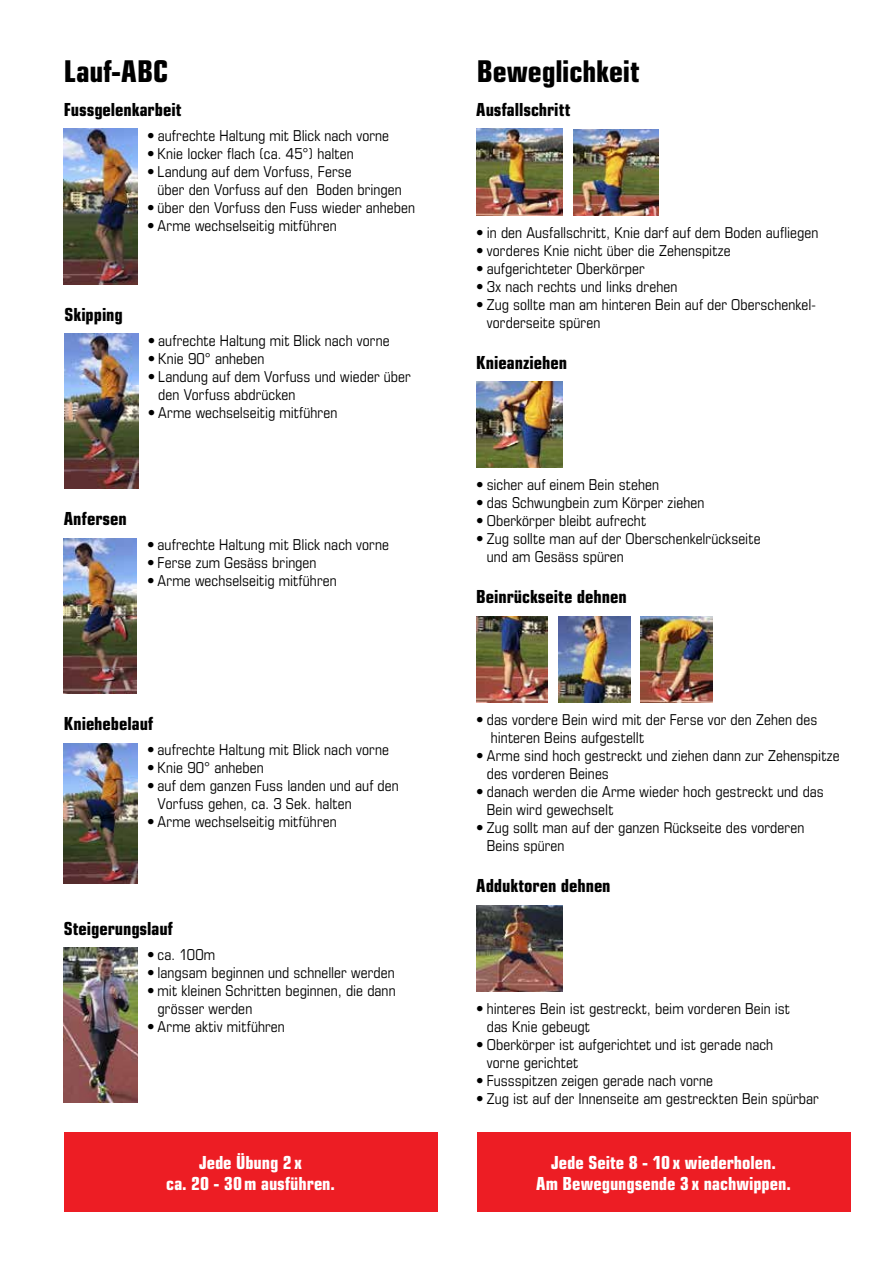
<style>
.page{position:relative;width:893px;height:1263px;background:#fff}
.page>*{position:absolute;margin:0;border:0;box-sizing:border-box;transform-origin:0 0}
.t1{font:700 condensed 30px "Eurostile";letter-spacing:-.005em;color:#000}
.t2{font:700 condensed 18px "Eurostile";letter-spacing:-.005em;color:#000}
.t3{font:700 condensed 18px/21px "Eurostile";letter-spacing:-.005em;color:#fff;text-align:center}
.t4{font:condensed 15px/18px "Eurostile";letter-spacing:.005em;color:#000}
</style>
<div class="page">
<div style="left:64px;top:1132px;width:373px;height:80px;background:#ed1d24"></div>
<div style="left:477px;top:1132px;width:373px;height:80px;background:#ed1d24"></div>
<img style="left:574px;top:130px;width:85px;height:86px">
<img style="left:476px;top:129px;width:87px;height:86px">
<img style="left:476px;top:382px;width:87px;height:86px">
<img style="left:476px;top:905px;width:87px;height:86px">
<img style="left:64px;top:129px;width:74px;height:155px">
<img style="left:64px;top:334px;width:74px;height:155px">
<img style="left:64px;top:538px;width:72px;height:155px">
<img style="left:64px;top:743px;width:74px;height:141px">
<img style="left:64px;top:948px;width:74px;height:155px">
<img style="left:558px;top:617px;width:72px;height:86px">
<img style="left:476px;top:617px;width:72px;height:86px">
<img style="left:640px;top:617px;width:72px;height:86px">
<h1 class="t1" style="left:64px;top:53px;width:106px">Lauf-ABC</h1>
<p class="t2" style="left:64px;top:99px;width:119px">Fussgelenkarbeit</p>
<p class="t4" style="left:147px;top:126px;width:244px">• aufrechte Haltung mit Blick nach vorne</p>
<p class="t4" style="left:147px;top:144px;width:208px">• Knie locker flach (ca. 45°) halten</p>
<p class="t4" style="left:158px;top:162px;width:246px;text-indent:-10px">• Landung auf dem Vorfuss, Ferse<br>über den Vorfuss auf den Boden bringen</p>
<p class="t4" style="left:147px;top:198px;width:270px">• über den Vorfuss den Fuss wieder anheben</p>
<p class="t4" style="left:147px;top:216px;width:191px">• Arme wechselseitig mitführen</p>
<p class="t2" style="left:64px;top:303px;width:60px">Skipping</p>
<p class="t4" style="left:148px;top:331px;width:243px">• aufrechte Haltung mit Blick nach vorne</p>
<p class="t4" style="left:148px;top:349px;width:118px">• Knie 90° anheben</p>
<p class="t4" style="left:158px;top:367px;width:254px;text-indent:-10px">• Landung auf dem Vorfuss und wieder über den Vorfuss abdrücken</p>
<p class="t4" style="left:148px;top:403px;width:191px">• Arme wechselseitig mitführen</p>
<p class="t2" style="left:64px;top:508px;width:65px">Anfersen</p>
<p class="t4" style="left:147px;top:536px;width:243px">• aufrechte Haltung mit Blick nach vorne</p>
<p class="t4" style="left:147px;top:554px;width:171px">• Ferse zum Gesäss bringen</p>
<p class="t4" style="left:147px;top:572px;width:191px">• Arme wechselseitig mitführen</p>
<p class="t2" style="left:64px;top:713px;width:91px">Kniehebelauf</p>
<p class="t4" style="left:147px;top:740px;width:243px">• aufrechte Haltung mit Blick nach vorne</p>
<p class="t4" style="left:147px;top:758px;width:118px">• Knie 90° anheben</p>
<p class="t4" style="left:158px;top:776px;width:243px;text-indent:-10px">• auf dem ganzen Fuss landen und auf den<br>Vorfuss gehen, ca. 3 Sek. halten</p>
<p class="t4" style="left:147px;top:812px;width:191px">• Arme wechselseitig mitführen</p>
<p class="t2" style="left:64px;top:917px;width:111px">Steigerungslauf</p>
<p class="t4" style="left:147px;top:945px;width:70px">• ca. 100m</p>
<p class="t4" style="left:147px;top:963px;width:249px">• langsam beginnen und schneller werden</p>
<p class="t4" style="left:158px;top:981px;width:239px;text-indent:-10px">• mit kleinen Schritten beginnen, die dann grösser werden</p>
<p class="t4" style="left:147px;top:1017px;width:139px">• Arme aktiv mitführen</p>
<p class="t3" style="left:166px;top:1151px;width:170px">Jede Übung 2x<br>ca. 20 - 30m ausführen.</p>
<h1 class="t1" style="left:477px;top:53px;width:164px">Beweglichkeit</h1>
<p class="t2" style="left:476px;top:99px;width:96px">Ausfallschritt</p>
<p class="t4" style="left:476px;top:223px;width:344px">• in den Ausfallschritt, Knie darf auf dem Boden aufliegen</p>
<p class="t4" style="left:476px;top:241px;width:256px">• vorderes Knie nicht über die Zehenspitze</p>
<p class="t4" style="left:476px;top:259px;width:170px">• aufgerichteter Oberkörper</p>
<p class="t4" style="left:476px;top:277px;width:203px">• 3x nach rechts und links drehen</p>
<p class="t4" style="left:487px;top:295px;width:331px;text-indent:-10px">• Zug sollte man am hinteren Bein auf der Oberschenkel&shy;vorderseite spüren</p>
<p class="t2" style="left:476px;top:351px;width:92px">Knieanziehen</p>
<p class="t4" style="left:476px;top:476px;width:184px">• sicher auf einem Bein stehen</p>
<p class="t4" style="left:476px;top:494px;width:230px">• das Schwungbein zum Körper ziehen</p>
<p class="t4" style="left:476px;top:512px;width:171px">• Oberkörper bleibt aufrecht</p>
<p class="t4" style="left:487px;top:530px;width:275px;text-indent:-10px">• Zug sollte man auf der Oberschenkelrückseite und am Gesäss spüren</p>
<p class="t2" style="left:476px;top:586px;width:152px">Beinrückseite dehnen</p>
<p class="t4" style="left:491px;top:710px;width:328px;text-indent:-15px">• das vordere Bein wird mit der Ferse vor den Zehen des hinteren Beins aufgestellt</p>
<p class="t4" style="left:487px;top:746px;width:354px;text-indent:-10px">• Arme sind hoch gestreckt und ziehen dann zur Zehenspitze des vorderen Beines</p>
<p class="t4" style="left:487px;top:782px;width:339px;text-indent:-10px">• danach werden die Arme wieder hoch gestreckt und das<br>Bein wird gewechselt</p>
<p class="t4" style="left:487px;top:818px;width:319px;text-indent:-10px">• Zug sollt man auf der ganzen Rückseite des vorderen<br>Beins spüren</p>
<p class="t2" style="left:476px;top:875px;width:136px">Adduktoren dehnen</p>
<p class="t4" style="left:487px;top:999px;width:305px;text-indent:-10px">• hinteres Bein ist gestreckt, beim vorderen Bein ist das Knie gebeugt</p>
<p class="t4" style="left:487px;top:1035px;width:288px;text-indent:-10px">• Oberkörper ist aufgerichtet und ist gerade nach vorne gerichtet</p>
<p class="t4" style="left:476px;top:1071px;width:238px">• Fussspitzen zeigen gerade nach vorne</p>
<p class="t4" style="left:476px;top:1089px;width:344px">• Zug ist auf der Innenseite am gestreckten Bein spürbar</p>
<p class="t3" style="left:536px;top:1151px;width:256px">Jede Seite 8 - 10x wiederholen.<br>Am Bewegungsende 3 x nachwippen.</p>
</div>
